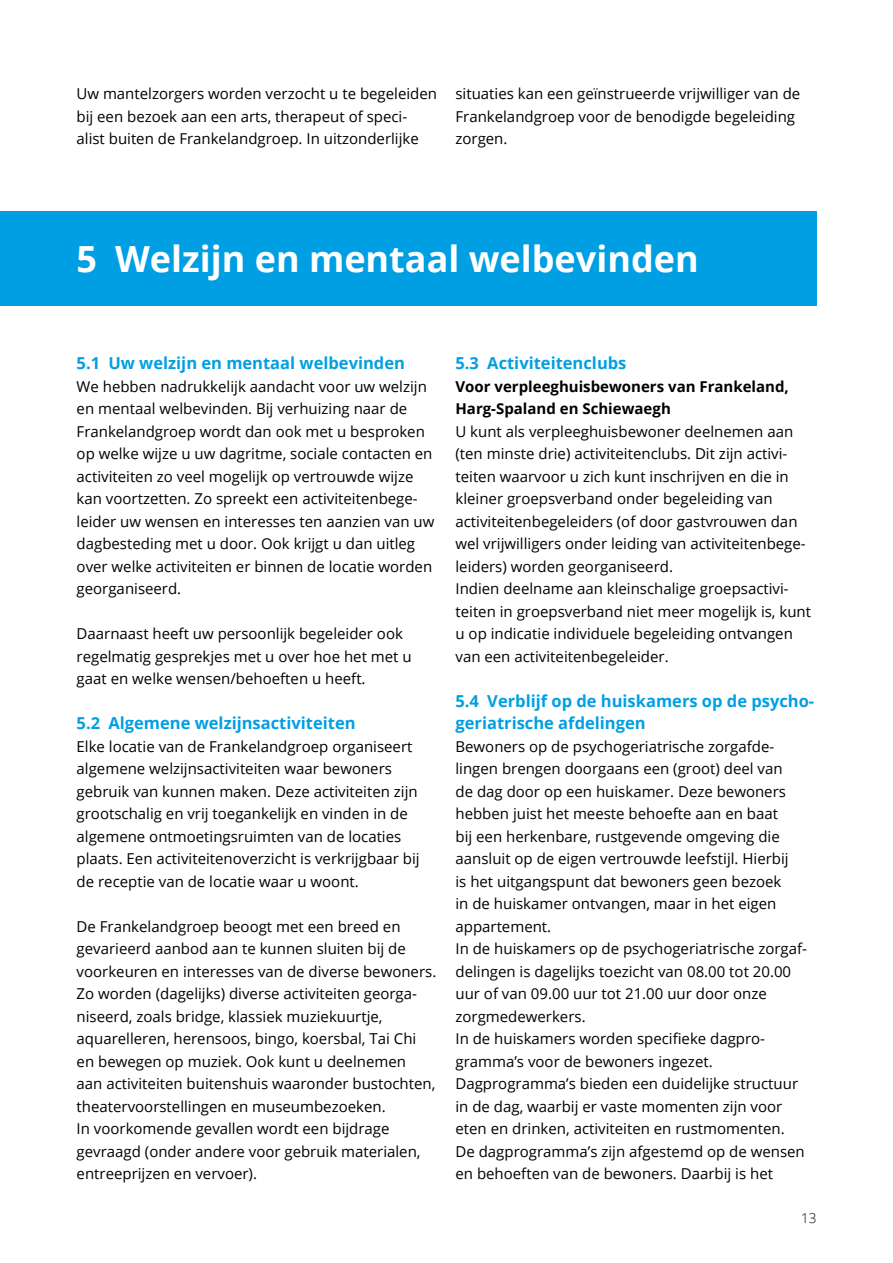
<style>
.page{position:relative;width:893px;height:1263px;background:#fff}
.page>*{position:absolute;margin:0;border:0;box-sizing:border-box;transform-origin:0 0}
.t1{font:700 36px "Open Sans";color:#fff}
.t2{font:700 16.5px/22.5px "Open Sans";color:#009fe3}
.t3{font:15px/22.5px "Open Sans";color:#000}
.t4{font:700 15px/22.5px "Open Sans";color:#000}
.t5{font:300 13.5px "Open Sans";color:#000}
</style>
<div class="page">
<div style="left:0;top:212px;width:816px;height:94px;background:#009fe3"></div>
<p class="t3" style="left:77px;top:82px;width:362px">Uw mantelzorgers worden verzocht u te begeleiden bij een bezoek aan een arts, therapeut of speci&shy;alist buiten de Frankelandgroep. In uitzonderlijke</p>
<p class="t3" style="left:455px;top:82px;width:346px">situaties kan een geïnstrueerde vrijwilliger van de<br>Frankelandgroep voor de benodigde begeleiding zorgen.</p>
<h1 class="t1" style="left:77px;top:234px;width:624px">5 Welzijn en mentaal welbevinden</h1>
<p class="t2" style="left:77px;top:351px;width:330px">5.1 Uw welzijn en mentaal welbevinden</p>
<p class="t3" style="left:77px;top:374px;width:359px">We hebben nadrukkelijk aandacht voor uw welzijn en mentaal welbevinden. Bij verhuizing naar de Frankelandgroep wordt dan ook met u besproken op welke wijze u uw dagritme, sociale contacten en activiteiten zo veel mogelijk op vertrouwde wijze kan voortzetten. Zo spreekt een activiteitenbege&shy;leider uw wensen en interesses ten aanzien van uw dagbesteding met u door. Ook krijgt u dan uitleg over welke activiteiten er binnen de locatie worden georganiseerd.</p>
<p class="t3" style="left:77px;top:622px;width:336px">Daarnaast heeft uw persoonlijk begeleider ook regelmatig gesprekjes met u over hoe het met u gaat en welke wensen/behoeften u heeft.</p>
<p class="t2" style="left:77px;top:711px;width:280px">5.2 Algemene welzijnsactiviteiten</p>
<p class="t3" style="left:77px;top:734px;width:345px">Elke locatie van de Frankelandgroep organiseert algemene welzijnsactiviteiten waar bewoners gebruik van kunnen maken. Deze activiteiten zijn grootschalig en vrij toegankelijk en vinden in de algemene ontmoetingsruimten van de locaties plaats. Een activiteitenoverzicht is verkrijgbaar bij de receptie van de locatie waar u woont.</p>
<p class="t3" style="left:77px;top:914px;width:361px">De Frankelandgroep beoogt met een breed en gevarieerd aanbod aan te kunnen sluiten bij de voorkeuren en interesses van de diverse bewoners.<br>Zo worden (dagelijks) diverse activiteiten georga&shy;niseerd, zoals bridge, klassiek muziekuurtje, aquarelleren, herensoos, bingo, koersbal, Tai Chi en bewegen op muziek. Ook kunt u deelnemen<br>aan activiteiten buitenshuis waaronder bustochten, theatervoorstellingen en museumbezoeken.<br>In voorkomende gevallen wordt een bijdrage gevraagd (onder andere voor gebruik materialen, entreeprijzen en vervoer).</p>
<p class="t2" style="left:455px;top:351px;width:172px">5.3 Activiteitenclubs</p>
<p class="t4" style="left:455px;top:374px;width:335px">Voor verpleeghuisbewoners van Frankeland,<br>Harg-Spaland en Schiewaegh</p>
<p class="t3" style="left:455px;top:419px;width:357px">U kunt als verpleeghuisbewoner deelnemen aan (ten minste drie) activiteitenclubs. Dit zijn activi&shy;teiten waarvoor u zich kunt inschrijven en die in kleiner groepsverband onder begeleiding van activiteitenbegeleiders (of door gastvrouwen dan wel vrijwilligers onder leiding van activiteitenbege&shy;leiders) worden georganiseerd.<br>Indien deelname aan kleinschalige groepsactivi&shy;teiten in groepsverband niet meer mogelijk is, kunt u op indicatie individuele begeleiding ontvangen van een activiteitenbegeleider.</p>
<p class="t2" style="left:455px;top:689px;width:360px">5.4 Verblijf op de huiskamers op de psycho&shy;geriatrische afdelingen</p>
<p class="t3" style="left:455px;top:734px;width:353px">Bewoners op de psychogeriatrische zorgafde&shy;lingen brengen doorgaans een (groot) deel van<br>de dag door op een huiskamer. Deze bewoners hebben juist het meeste behoefte aan en baat<br>bij een herkenbare, rustgevende omgeving die aansluit op de eigen vertrouwde leefstijl. Hierbij<br>is het uitgangspunt dat bewoners geen bezoek<br>in de huiskamer ontvangen, maar in het eigen appartement.<br>In de huiskamers op de psychogeriatrische zorgaf&shy;delingen is dagelijks toezicht van 08.00 tot 20.00 uur of van 09.00 uur tot 21.00 uur door onze zorgmedewerkers.<br>In de huiskamers worden specifieke dagpro&shy;gramma’s voor de bewoners ingezet.<br>Dagprogramma’s bieden een duidelijke structuur in de dag, waarbij er vaste momenten zijn voor eten en drinken, activiteiten en rustmomenten.<br>De dagprogramma’s zijn afgestemd op de wensen en behoeften van de bewoners. Daarbij is het</p>
<p class="t5" style="left:801px;top:1209px;width:17px">13</p>
</div>
